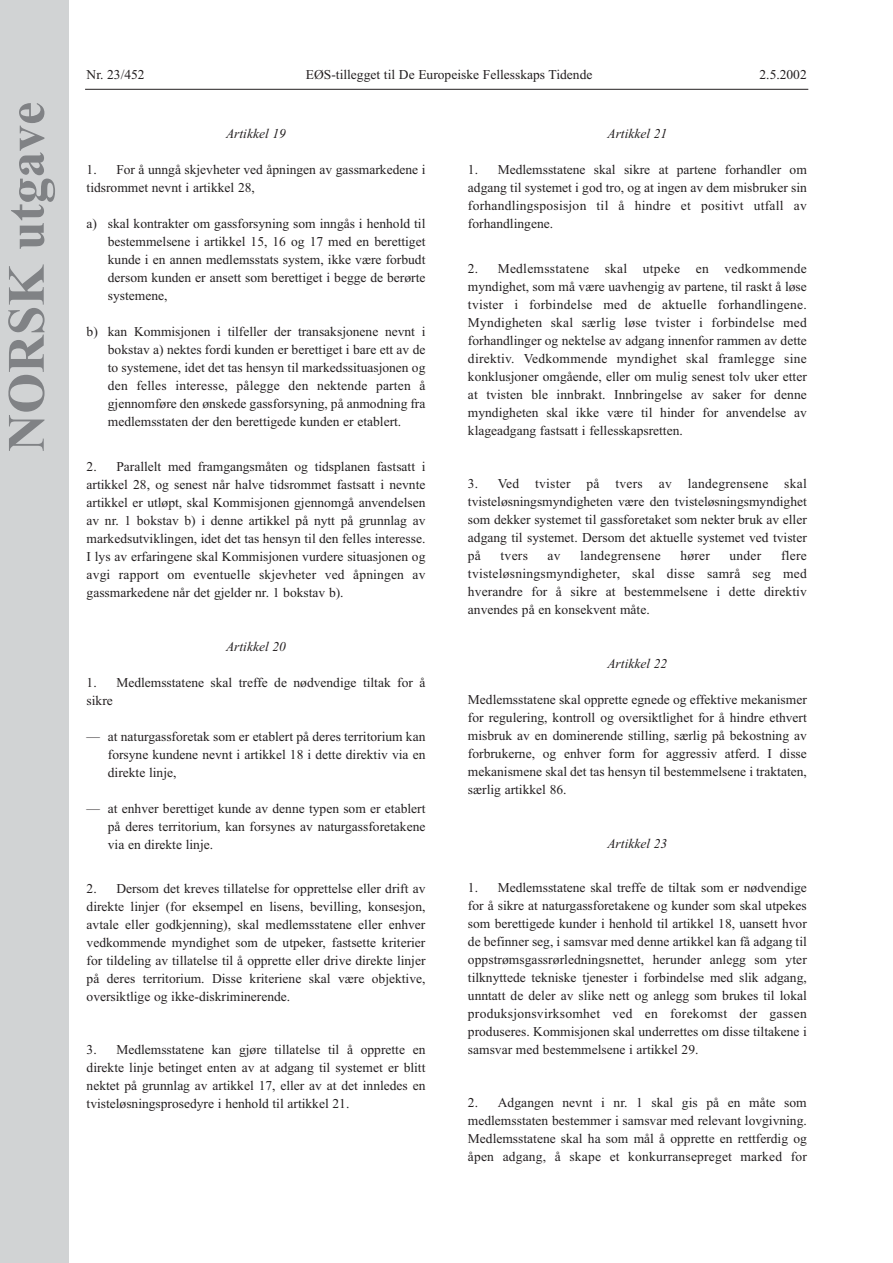
<style>
.page{position:relative;width:893px;height:1263px;background:#fff}
.page>*{position:absolute;margin:0;border:0;box-sizing:border-box;transform-origin:0 0}
.t1{font:700 52.5px "Times New Roman";color:#808285}
.t2{font:13.5px/18px "Times New Roman";color:#231f20;text-align:justify}
.t3{font:italic 13.5px "Times New Roman";color:#231f20}
.t4{font:13.5px "Times New Roman";letter-spacing:.02em;color:#231f20}
</style>
<div class="page">
<hr style="left:85px;top:89px;width:723px;height:1px;background:#231f20">
<div style="left:0;top:0;width:68px;height:1263px;background:#d1d3d4"></div>
<h1 class="t1" style="left:9px;top:452px;width:351px;rotate:-90deg">NORSK utgave</h1>
<p class="t2" style="left:87px;top:67px;width:60px">Nr. 23/452</p>
<p class="t2" style="left:306px;top:67px;width:288px">EØS-tillegget til De Europeiske Fellesskaps Tidende</p>
<p class="t2" style="left:759px;top:67px;width:49px">2.5.2002</p>
<p class="t3" style="left:226px;top:129px;width:61px">Artikkel 19</p>
<p class="t2" style="left:87px;top:162px;width:340px">1. For å unngå skjevheter ved åpningen av gassmarkedene i tidsrommet nevnt i artikkel 28,</p>
<p class="t2" style="left:108px;top:216px;width:319px;text-indent:-21px">a) skal kontrakter om gassforsyning som inngås i henhold til bestemmelsene i artikkel 15, 16 og 17 med en berettiget kunde i en annen medlemsstats system, ikke være forbudt dersom kunden er ansett som berettiget i begge de berørte systemene,</p>
<p class="t2" style="left:108px;top:324px;width:319px;text-indent:-21px">b) kan Kommisjonen i tilfeller der transaksjonene nevnt i bokstav a) nektes fordi kunden er berettiget i bare ett av de to systemene, idet det tas hensyn til markedssituasjonen og den felles interesse, pålegge den nektende parten å gjennomføre den ønskede gassforsyning, på anmodning fra medlemsstaten der den berettigede kunden er etablert.</p>
<p class="t2" style="left:87px;top:459px;width:340px">2. Parallelt med framgangsmåten og tidsplanen fastsatt i artikkel 28, og senest når halve tidsrommet fastsatt i nevnte artikkel er utløpt, skal Kommisjonen gjennomgå anvendelsen av nr. 1 bokstav b) i denne artikkel på nytt på grunnlag av markedsutviklingen, idet det tas hensyn til den felles interesse.<br>I lys av erfaringene skal Kommisjonen vurdere situasjonen og avgi rapport om eventuelle skjevheter ved åpningen av gassmarkedene når det gjelder nr. 1 bokstav b).</p>
<p class="t3" style="left:226px;top:642px;width:61px">Artikkel 20</p>
<p class="t2" style="left:87px;top:675px;width:340px">1. Medlemsstatene skal treffe de nødvendige tiltak for å sikre</p>
<p class="t2" style="left:108px;top:729px;width:319px;text-indent:-21px">— at naturgassforetak som er etablert på deres territorium kan forsyne kundene nevnt i artikkel 18 i dette direktiv via en direkte linje,</p>
<p class="t2" style="left:108px;top:801px;width:319px;text-indent:-21px">— at enhver berettiget kunde av denne typen som er etablert på deres territorium, kan forsynes av naturgassforetakene via en direkte linje.</p>
<p class="t2" style="left:87px;top:881px;width:340px">2. Dersom det kreves tillatelse for opprettelse eller drift av direkte linjer (for eksempel en lisens, bevilling, konsesjon, avtale eller godkjenning), skal medlemsstatene eller enhver vedkommende myndighet som de utpeker, fastsette kriterier for tildeling av tillatelse til å opprette eller drive direkte linjer på deres territorium. Disse kriteriene skal være objektive, oversiktlige og ikke-diskriminerende.</p>
<p class="t2" style="left:87px;top:1042px;width:340px">3. Medlemsstatene kan gjøre tillatelse til å opprette en direkte linje betinget enten av at adgang til systemet er blitt nektet på grunnlag av artikkel 17, eller av at det innledes en tvisteløsningsprosedyre i henhold til artikkel 21.</p>
<p class="t3" style="left:607px;top:129px;width:61px">Artikkel 21</p>
<p class="t2" style="left:468px;top:162px;width:340px">1. Medlemsstatene skal sikre at partene forhandler om adgang til systemet i god tro, og at ingen av dem misbruker sin forhandlingsposisjon til å hindre et positivt utfall av forhandlingene.</p>
<p class="t2" style="left:468px;top:261px;width:340px">2. Medlemsstatene skal utpeke en vedkommende myndighet, som må være uavhengig av partene, til raskt å løse tvister i forbindelse med de aktuelle forhandlingene.<br>Myndigheten skal særlig løse tvister i forbindelse med forhandlinger og nektelse av adgang innenfor rammen av dette direktiv. Vedkommende myndighet skal framlegge sine konklusjoner omgående, eller om mulig senest tolv uker etter at tvisten ble innbrakt. Innbringelse av saker for denne myndigheten skal ikke være til hinder for anvendelse av klageadgang fastsatt i fellesskapsretten.</p>
<p class="t2" style="left:468px;top:476px;width:340px">3. Ved tvister på tvers av landegrensene skal tvisteløsningsmyndigheten være den tvisteløsningsmyndighet som dekker systemet til gassforetaket som nekter bruk av eller adgang til systemet. Dersom det aktuelle systemet ved tvister på</p>
<p class="t2" style="left:468px;top:548px;width:340px;text-indent:313px">flere tvisteløsningsmyndigheter, skal disse samrå seg med hverandre for å sikre at bestemmelsene i dette direktiv anvendes på en konsekvent måte.</p>
<p class="t2" style="left:500px;top:548px;width:29px">tvers</p>
<p class="t2" style="left:547px;top:548px;width:15px">av</p>
<p class="t4" style="left:580px;top:551px;width:82px">landegrensene</p>
<p class="t2" style="left:680px;top:548px;width:31px">hører</p>
<p class="t2" style="left:729px;top:548px;width:33px">under</p>
<p class="t3" style="left:607px;top:659px;width:61px">Artikkel 22</p>
<p class="t2" style="left:468px;top:692px;width:340px">Medlemsstatene skal opprette egnede og effektive mekanismer for regulering, kontroll og oversiktlighet for å hindre ethvert misbruk av en dominerende stilling, særlig på bekostning av forbrukerne, og enhver form for aggressiv atferd. I disse mekanismene skal det tas hensyn til bestemmelsene i traktaten, særlig artikkel 86.</p>
<p class="t3" style="left:607px;top:839px;width:61px">Artikkel 23</p>
<p class="t2" style="left:468px;top:880px;width:340px">1. Medlemsstatene skal treffe de tiltak som er nødvendige for å sikre at naturgassforetakene og kunder som skal utpekes som berettigede kunder i henhold til artikkel 18, uansett hvor de befinner seg, i samsvar med denne artikkel kan få adgang til oppstrømsgassrørledningsnettet, herunder anlegg som yter tilknyttede tekniske tjenester i forbindelse med slik adgang, unntatt de deler av slike nett og anlegg som brukes til lokal produksjonsvirksomhet ved en forekomst der gassen produseres. Kommisjonen skal underrettes om disse tiltakene i samsvar med bestemmelsene i artikkel 29.</p>
<p class="t2" style="left:468px;top:1095px;width:340px">2. Adgangen nevnt i nr. 1 skal gis på en måte som medlemsstaten bestemmer i samsvar med relevant lovgivning.<br>Medlemsstatene skal ha som mål å opprette en rettferdig og åpen adgang, å skape et konkurransepreget marked for</p>
</div>
